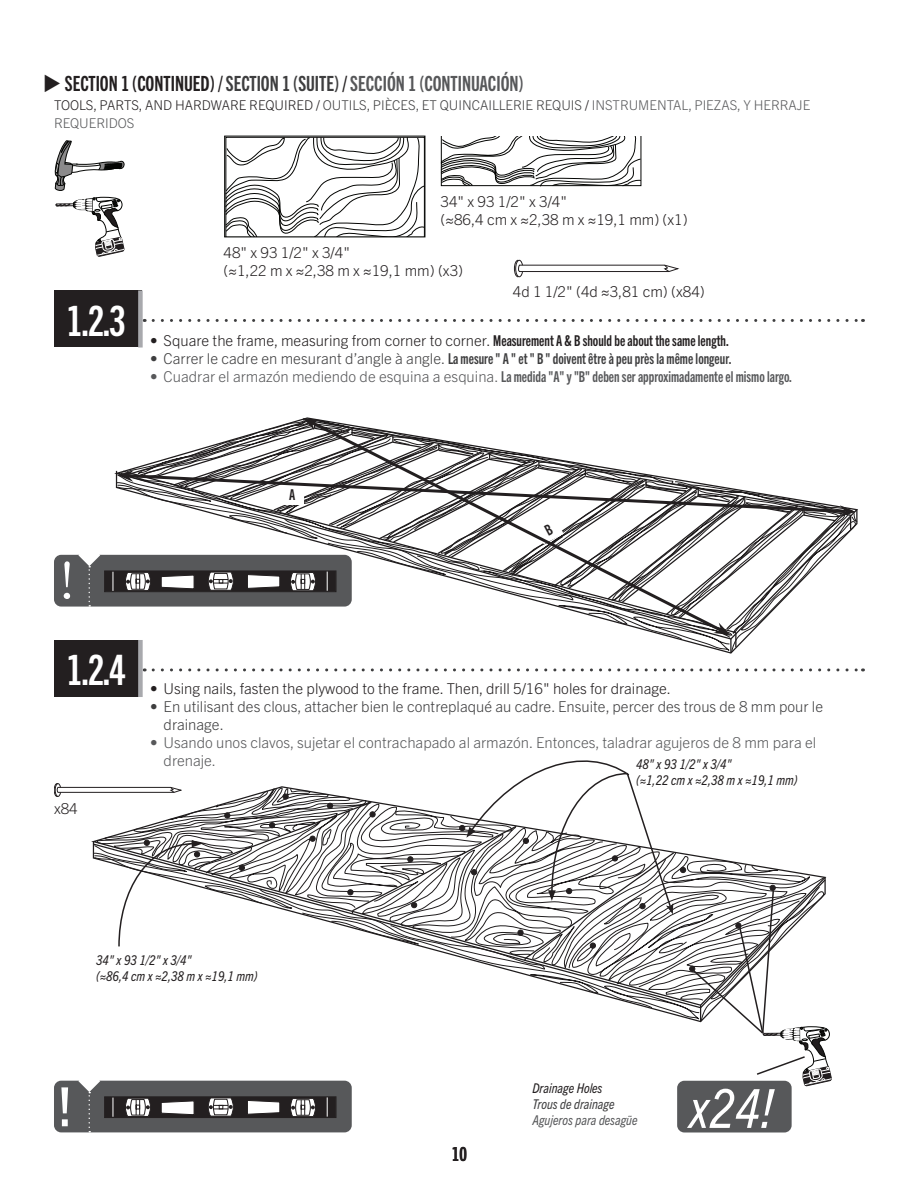
<style>
.page{position:relative;width:918px;height:1188px;background:#fff}
.page>*{position:absolute;margin:0;border:0;box-sizing:border-box;transform-origin:0 0}
.t1{font:54.15px "Adobe Caslon Pro";color:#fff}
.t2{font:54.15px "Trade Gothic Next LT Pro Bd Cm";color:#fff}
.t3{font:italic condensed 54px "Trade Gothic Next LT Pro";color:#fff}
.t4{font:42px "Trade Gothic Next LT Pro Bd Cm";color:#fff}
.t5{font:21px "Trade Gothic Next LT Pro Bd Cm";color:#57585a}
.t6{font:19.5px "Trade Gothic Next LT Pro Bd Cm";color:#231f20}
.t7{font:300 15px/18px "Trade Gothic Next LT Pro";color:#231f20}
.t8{font:300 15px/18px "Trade Gothic Next LT Pro";color:#3e3e3f}
.t9{font:15px "Trade Gothic Next LT Pro Bd Cm";color:#57585a}
.t10{font:300 15px/18px "Trade Gothic Next LT Pro";color:#57585a}
.t11{font:15px "Trade Gothic Next LT Pro Bd Cm";color:#3e3e3f}
.t12{font:15px "Trade Gothic Next LT Pro Bd Cm";color:#231f20}
.t13{font:300 13.5px/18px "Trade Gothic Next LT Pro";color:#57585a}
.t14{font:italic condensed 13.5px/16.2px "Trade Gothic Next LT Pro";color:#231f20}
.t15{font:italic condensed 13.5px "Trade Gothic Next LT Pro";color:#57585a}
.t16{font:italic condensed 13.5px "Trade Gothic Next LT Pro";color:#3e3e3f}
.s1{color:#231f20}
.s2{color:#3e3e3f}
.s3{font-family:"Trade Gothic Next LT Pro Bd Cm";font-weight:400}
.s4{font-family:"Trade Gothic Next LT Pro";font-weight:300}
</style>
<div class="page">
<svg style="left:54px;top:140px;width:71px;height:117px"></svg>
<div style="left:54px;top:555px;width:298px;height:52px;background:#57585a;border-radius:7px"></div>
<svg style="left:78px;top:554px;width:22px;height:53px"></svg>
<svg style="left:153px;top:319px;width:710px;height:3px"></svg>
<svg style="left:153px;top:668px;width:710px;height:3px"></svg>
<div style="left:55px;top:290px;width:87px;height:57px;background:#231f20"></div>
<div style="left:138px;top:290px;width:5px;height:58px;background:#a8a9ad"></div>
<div style="left:55px;top:640px;width:87px;height:57px;background:#231f20"></div>
<div style="left:138px;top:640px;width:5px;height:57px;background:#a8a9ad"></div>
<svg style="left:226px;top:138px;width:197px;height:97px"></svg>
<div style="left:224px;top:136px;width:201px;height:101px;border:1px solid #040503"></div>
<svg style="left:514px;top:260px;width:166px;height:18px"></svg>
<svg style="left:440px;top:136px;width:202px;height:51px"></svg>
<svg style="left:54px;top:760px;width:778px;height:372px"></svg>
<svg style="left:113px;top:418px;width:744px;height:235px"></svg>
<h3 class="t5" style="left:65px;top:75px;width:460px"><span class="s1">SECTION 1 (CONTINUED) /</span> <span class="s2">SECTION 1 (SUITE)</span> <span class="s1">/</span> SECCIÓN 1 (CONTINUACIÓN)</h3>
<p class="t13" style="left:54px;top:98px;width:758px"><span class="s1">TOOLS, PARTS, AND HARDWARE REQUIRED /</span> <span class="s2">OUTILS, PIÈCES, ET QUINCAILLERIE REQUIS</span> <span class="s1">/</span> INSTRUMENTAL, PIEZAS, Y HERRAJE<br>REQUERIDOS</p>
<p class="t7" style="left:441px;top:194px;width:249px">34" x 93 1/2" x 3/4"<br>(≈86,4 cm x ≈2,38 m x ≈19,1 mm) (x1)</p>
<h3 class="t4" style="left:67px;top:305px;width:61px">1.2.3</h3>
<p class="t7" style="left:224px;top:245px;width:241px">48" x 93 1/2" x 3/4"<br>(≈1,22 m x ≈2,38 m x ≈19,1 mm) (x3)</p>
<p class="t7" style="left:513px;top:284px;width:193px">4d 1 1/2" (4d ≈3,81 cm) (x84)</p>
<p class="t7" style="left:150px;top:333px;width:580px">• Square the frame, measuring from corner to corner. <span class="s3">Measurement A &amp; B should be about the same length.</span></p>
<p class="t11" style="left:150px;top:353px;width:583px"><span class="s4">• Carrer le cadre en mesurant d’angle à angle.</span> La mesure " A " et " B " doivent être à peu près la même longeur.</p>
<p class="t9" style="left:150px;top:371px;width:643px"><span class="s4">• Cuadrar el armazón mediendo de esquina a esquina.</span> La medida "A" y "B" deben ser approximadamente el mismo largo.</p>
<h1 class="t1" style="left:60px;top:548px;width:15px">!</h1>
<h3 class="t4" style="left:67px;top:655px;width:61px">1.2.4</h3>
<p class="t7" style="left:54px;top:801px;width:25px">x84</p>
<p class="t12" style="left:289px;top:489px;width:8px">A</p>
<p class="t7" style="left:150px;top:681px;width:522px">• Using nails, fasten the plywood to the frame. Then, drill 5/16" holes for drainage.</p>
<p class="t8" style="left:164px;top:699px;width:661px;text-indent:-14px">• En utilisant des clous, attacher bien le contreplaqué au cadre. Ensuite, percer des trous de 8 mm pour le drainage.</p>
<p class="t10" style="left:164px;top:735px;width:654px;text-indent:-14px">• Usando unos clavos, sujetar el contrachapado al armazón. Entonces, taladrar agujeros de 8 mm para el drenaje.</p>
<p class="t14" style="left:636px;top:758px;width:163px">48" x 93 1/2" x 3/4"<br>(≈1,22 cm x ≈2,38 m x ≈19,1 mm)</p>
<p class="t14" style="left:96px;top:953px;width:163px">34" x 93 1/2" x 3/4"<br>(≈86,4 cm x ≈2,38 m x ≈19,1 mm)</p>
<h1 class="t2" style="left:60px;top:1087px;width:12px">!</h1>
<h3 class="t6" style="left:452px;top:1147px;width:16px">10</h3>
<p class="t14" style="left:532px;top:1081px;width:72px">Drainage Holes</p>
<p class="t16" style="left:532px;top:1099px;width:84px">Trous de drainage</p>
<p class="t15" style="left:532px;top:1115px;width:107px">Agujeros para desagüe</p>
<h2 class="t3" style="left:690px;top:1089px;width:85px">x24!</h2>
</div>
